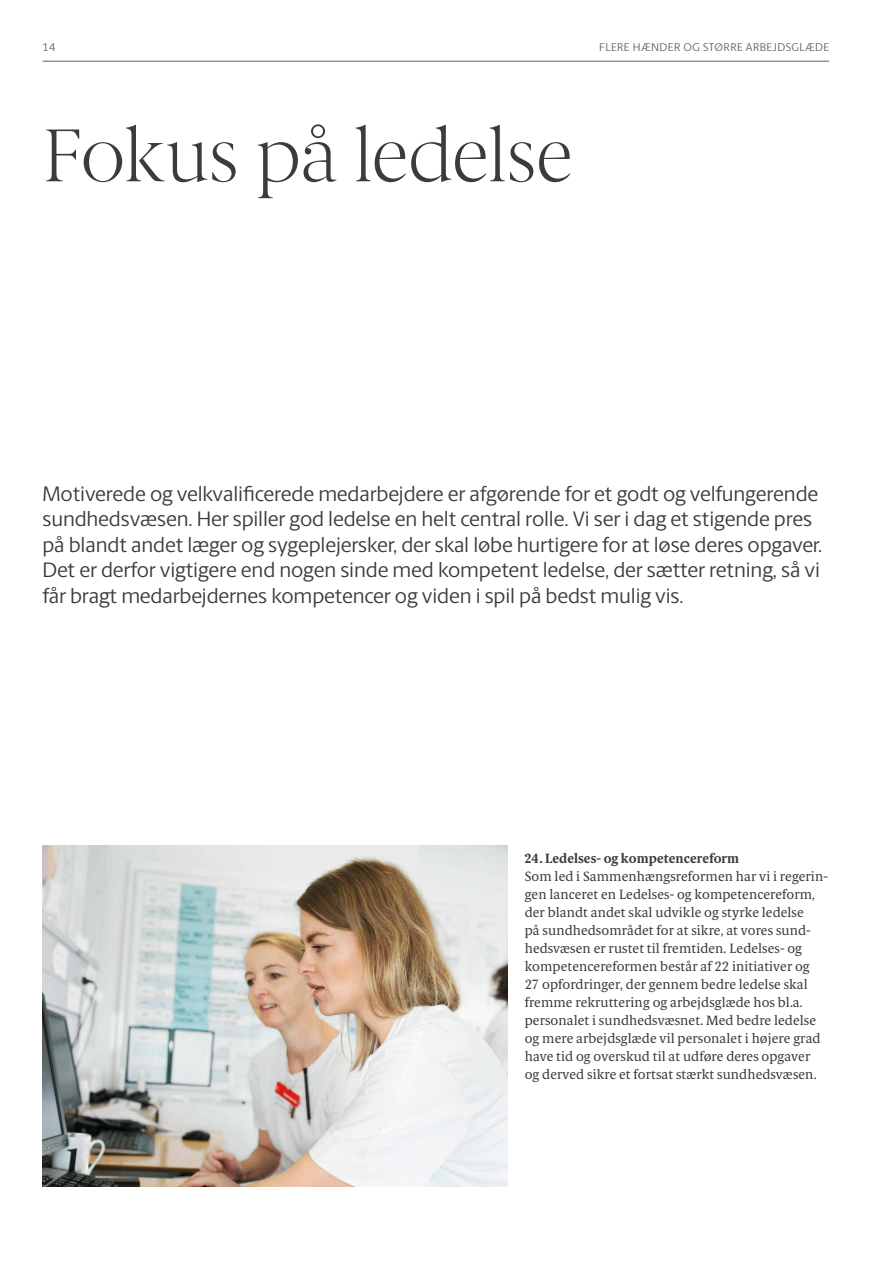
<style>
.page{position:relative;width:893px;height:1263px;background:#fff}
.page>*{position:absolute;margin:0;border:0;box-sizing:border-box;transform-origin:0 0}
.t1{font:200 75px "Berlingske Serif Text";letter-spacing:-.015em;color:#3b3b3a}
.t2{font:21px/25.5px "Berlingske Sans";letter-spacing:-.005em;color:#3b3b3a}
.t3{font:13.5px/18px "Berlingske Serif Text";letter-spacing:.005em;color:#3b3b3a}
.t4{font:700 13.5px "Berlingske Serif Text";letter-spacing:.005em;color:#3b3b3a}
.t5{font:11.25px "Berlingske Sans";letter-spacing:.04em;color:#636362}
</style>
<div class="page">
<img style="left:43px;top:845px;width:465px;height:341px">
<hr style="left:43px;top:61px;width:786px;height:1px;background:#636362">
<p class="t5" style="left:43px;top:39px;width:14px">14</p>
<p class="t5" style="left:599px;top:39px;width:231px">FLERE HÆNDER OG STØRRE ARBEJDSGLÆDE</p>
<h1 class="t1" style="left:43px;top:103px;width:532px">Fokus på ledelse</h1>
<p class="t2" style="left:43px;top:480px;width:781px">Motiverede og velkvalificerede medarbejdere er afgørende for et godt og velfungerende sundhedsvæsen. Her spiller god ledelse en helt central rolle. Vi ser i dag et stigende pres på blandt andet læger og sygeplejersker, der skal løbe hurtigere for at løse deres opgaver.<br>Det er derfor vigtigere end nogen sinde med kompetent ledelse, der sætter retning, så vi får bragt medarbejdernes kompetencer og viden i spil på bedst mulig vis.</p>
<p class="t4" style="left:525px;top:849px;width:216px">24. Ledelses- og kompetencereform</p>
<p class="t3" style="left:525px;top:867px;width:305px">Som led i Sammenhængsreformen har vi i regerin&shy;gen lanceret en Ledelses- og kompetencereform, der blandt andet skal udvikle og styrke ledelse<br>på sundhedsområdet for at sikre, at vores sund&shy;hedsvæsen er rustet til fremtiden. Ledelses- og kompetencereformen består af 22 initiativer og<br>27 opfordringer, der gennem bedre ledelse skal fremme rekruttering og arbejdsglæde hos bl.a. personalet i sundhedsvæsnet. Med bedre ledelse og mere arbejdsglæde vil personalet i højere grad have tid og overskud til at udføre deres opgaver og derved sikre et fortsat stærkt sundhedsvæsen.</p>
</div>
